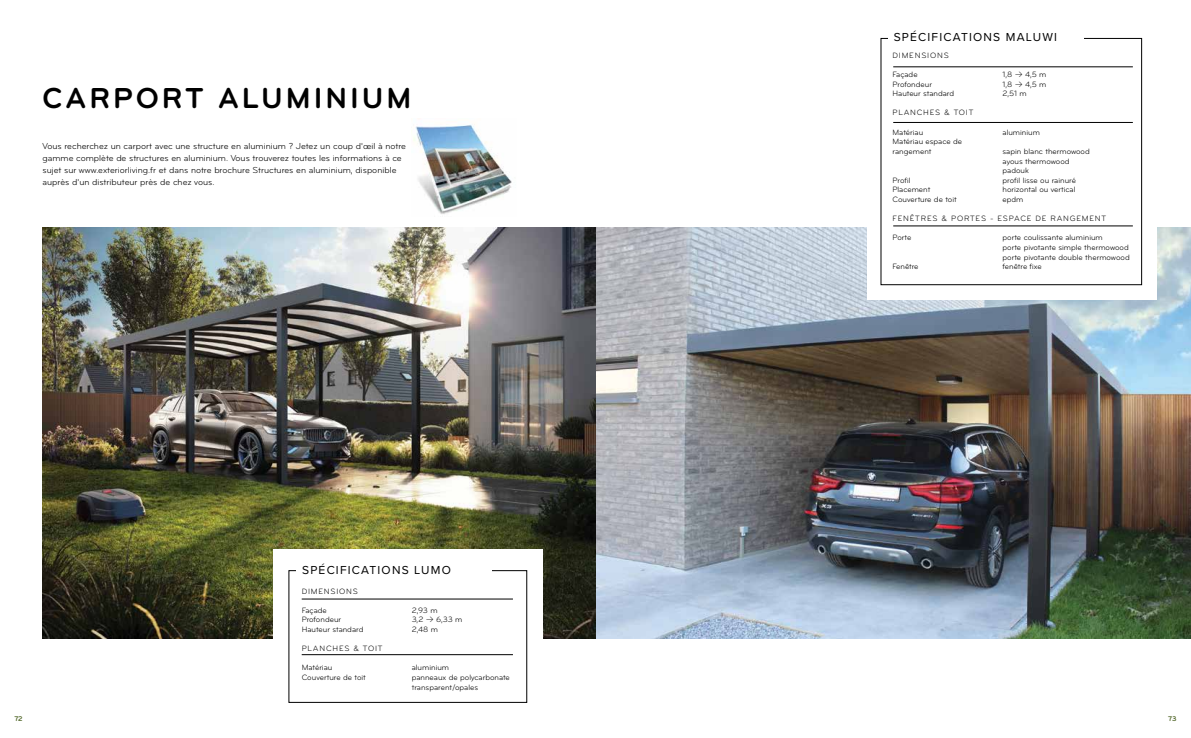
<style>
.page{position:relative;width:1191px;height:738px;background:#fff}
.page>*{position:absolute;margin:0;border:0;box-sizing:border-box;transform-origin:0 0}
.t1{font:700 30px "Bryant Pro";letter-spacing:.1em;color:#000}
.t2{font:12px "Proxima Nova";letter-spacing:.1em;color:#000}
.t3{font:9px/12px "Bryant Pro";color:#000}
.t4{font:8px/9.6px "Bryant Pro";color:#000}
.t5{font:8px "Bryant Pro";letter-spacing:.1em;color:#000}
.t6{font:700 7px "Bryant Pro";color:#4f6526}
</style>
<div class="page">
<img style="left:413px;top:124px;width:99px;height:90px">
<img style="left:595px;top:227px;width:596px;height:411px">
<img style="left:43px;top:227px;width:552px;height:411px">
<div style="left:867px;top:23px;width:289px;height:277px;background:#fff"></div>
<hr style="left:893px;top:122px;width:239px;height:1px;background:#000">
<hr style="left:893px;top:225px;width:239px;height:1px;background:#000">
<hr style="left:893px;top:67px;width:239px;height:1px;background:#000">
<div style="left:274px;top:549px;width:269px;height:188px;background:#fff"></div>
<hr style="left:302px;top:654px;width:211px;height:1px;background:#000">
<hr style="left:302px;top:598px;width:211px;height:1px;background:#000">
<h1 class="t1" style="left:43px;top:79px;width:370px">CARPORT ALUMINIUM</h1>
<p class="t3" style="left:43px;top:140px;width:365px">Vous recherchez un carport avec une structure en aluminium ? Jetez un coup d'œil à notre gamme complète de structures en aluminium. Vous trouverez toutes les informations à ce sujet sur www.exteriorliving.fr et dans notre brochure Structures en aluminium, disponible auprès d'un distributeur près de chez vous.</p>
<h2 class="t2" style="left:302px;top:560px;width:150px">SPÉCIFICATIONS LUMO</h2>
<p class="t5" style="left:302px;top:585px;width:58px">DIMENSIONS</p>
<p class="t4" style="left:302px;top:605px;width:27px">Façade</p>
<p class="t4" style="left:412px;top:605px;width:27px">2,93 m</p>
<p class="t4" style="left:302px;top:614px;width:41px">Profondeur</p>
<p class="t4" style="left:412px;top:614px;width:52px">3,2 b 6,33 m</p>
<p class="t4" style="left:302px;top:624px;width:63px">Hauteur standard</p>
<p class="t4" style="left:412px;top:624px;width:28px">2,48 m</p>
<p class="t5" style="left:302px;top:643px;width:82px">PLANCHES &amp; TOIT</p>
<p class="t4" style="left:302px;top:662px;width:32px">Matériau</p>
<p class="t4" style="left:412px;top:662px;width:39px">aluminium</p>
<p class="t4" style="left:302px;top:672px;width:66px">Couverture de toit</p>
<p class="t4" style="left:412px;top:672px;width:100px">panneaux de polycarbonate transparent/opales</p>
<h2 class="t2" style="left:893px;top:28px;width:165px">SPÉCIFICATIONS MALUWI</h2>
<p class="t5" style="left:892px;top:50px;width:58px">DIMENSIONS</p>
<p class="t4" style="left:892px;top:70px;width:27px">Façade</p>
<p class="t4" style="left:1002px;top:70px;width:45px">1,8 b 4,5 m</p>
<p class="t4" style="left:892px;top:79px;width:41px">Profondeur</p>
<p class="t4" style="left:1002px;top:79px;width:45px">1,8 b 4,5 m</p>
<p class="t4" style="left:892px;top:89px;width:63px">Hauteur standard</p>
<p class="t4" style="left:1002px;top:89px;width:26px">2,51 m</p>
<p class="t5" style="left:892px;top:108px;width:82px">PLANCHES &amp; TOIT</p>
<p class="t4" style="left:892px;top:127px;width:32px">Matériau</p>
<p class="t4" style="left:1002px;top:127px;width:39px">aluminium</p>
<p class="t4" style="left:892px;top:137px;width:71px">Matériau espace de rangement</p>
<p class="t4" style="left:1002px;top:146px;width:89px">sapin blanc thermowood ayous thermowood padouk</p>
<p class="t4" style="left:892px;top:175px;width:19px">Profil</p>
<p class="t4" style="left:1002px;top:175px;width:75px">profil lisse ou rainuré</p>
<p class="t4" style="left:892px;top:185px;width:39px">Placement</p>
<p class="t4" style="left:1002px;top:185px;width:74px">horizontal ou vertical</p>
<p class="t4" style="left:892px;top:194px;width:66px">Couverture de toit</p>
<p class="t4" style="left:1002px;top:194px;width:22px">epdm</p>
<p class="t5" style="left:892px;top:214px;width:215px">FENÊTRES &amp; PORTES - ESPACE DE RANGEMENT</p>
<p class="t4" style="left:892px;top:233px;width:20px">Porte</p>
<p class="t4" style="left:1002px;top:233px;width:129px">porte coulissante aluminium<br>porte pivotante simple thermowood porte pivotante double thermowood</p>
<p class="t4" style="left:892px;top:262px;width:28px">Fenêtre</p>
<p class="t4" style="left:1002px;top:262px;width:41px">fenêtre fixe</p>
<p class="t6" style="left:14px;top:713px;width:10px">72</p>
<p class="t6" style="left:1168px;top:713px;width:10px">73</p>
</div>
